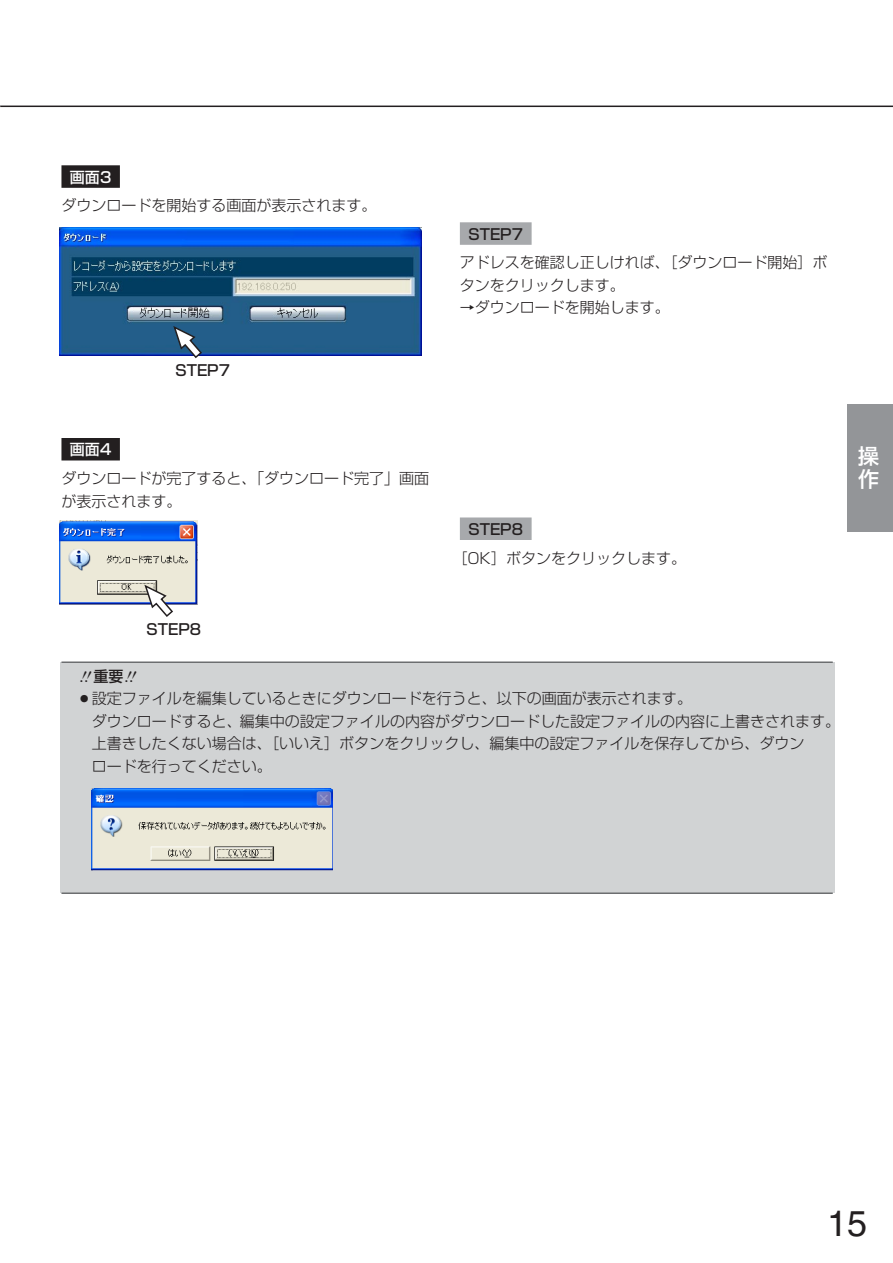
<style>
.page{position:relative;width:893px;height:1263px;background:#fff}
.page>*{position:absolute;margin:0;border:0;box-sizing:border-box;transform-origin:0 0}
.t1{font:36px "Helvetica";color:#231f20}
.t2{font:500 21px/22.5px "Shin Go";color:#fff}
.t3{font:300 15px/22.5px "Shin Go";color:#231f20}
.t4{font:500 15px "Shin Go";color:#231f20}
.t5{font:500 15px "Shin Go";color:#fff}
</style>
<div class="page">
<div style="left:60px;top:663px;width:774px;height:230px;background:#d1d3d4"></div>
<hr style="left:0;top:106px;width:892px;height:1px;background:#231f20">
<div style="left:847px;top:404px;width:45px;height:127px;background:#939598"></div>
<div style="left:61px;top:165px;width:59px;height:23px;background:#231f20"></div>
<div style="left:460px;top:222px;width:71px;height:23px;background:#a7a9ac"></div>
<img style="left:60px;top:228px;width:361px;height:127px">
<div style="left:61px;top:438px;width:59px;height:22px;background:#231f20"></div>
<div style="left:460px;top:518px;width:71px;height:22px;background:#a7a9ac"></div>
<img style="left:60px;top:521px;width:138px;height:83px">
<hr style="left:61px;top:662px;width:771px;height:1px;background:#6c6e70">
<hr style="left:61px;top:892px;width:771px;height:2px;background:#6c6e70">
<img style="left:92px;top:788px;width:241px;height:82px">
<svg style="left:172px;top:324px;width:31px;height:35px"></svg>
<svg style="left:144px;top:583px;width:30px;height:34px"></svg>
<p class="t5" style="left:70px;top:172px;width:43px">画面3</p>
<p class="t3" style="left:61px;top:196px;width:317px">ダウンロードを開始する画面が表示されます。</p>
<p class="t4" style="left:175px;top:364px;width:56px">STEP7</p>
<p class="t5" style="left:70px;top:444px;width:43px">画面4</p>
<p class="t3" style="left:61px;top:469px;width:369px">ダウンロードが完了すると、「ダウンロード完了」画面が表示されます。</p>
<p class="t4" style="left:146px;top:623px;width:56px">STEP8</p>
<p class="t4" style="left:468px;top:229px;width:56px">STEP7</p>
<p class="t3" style="left:460px;top:253px;width:369px">アドレスを確認し正しければ、［ダウンロード開始］ボタンをクリックします。</p>
<p class="t3" style="left:460px;top:298px;width:211px">→ダウンロードを開始します。</p>
<p class="t4" style="left:468px;top:524px;width:56px">STEP8</p>
<p class="t3" style="left:452px;top:549px;width:235px">［OK］ボタンをクリックします。</p>
<p class="t4" style="left:93px;top:671px;width:31px">重要</p>
<p class="t3" style="left:92px;top:690px;width:750px;text-indent:-15px">○設定ファイルを編集しているときにダウンロードを行うと、以下の画面が表示されます。<br>ダウンロードすると、編集中の設定ファイルの内容がダウンロードした設定ファイルの内容に上書きされます。上書きしたくない場合は、［いいえ］ボタンをクリックし、編集中の設定ファイルを保存してから、ダウン<br>ロードを行ってください。</p>
<h2 class="t2" style="left:858px;top:447px;width:22px">操作</h2>
<h1 class="t1" style="left:827px;top:1211px;width:42px">15</h1>
</div>
